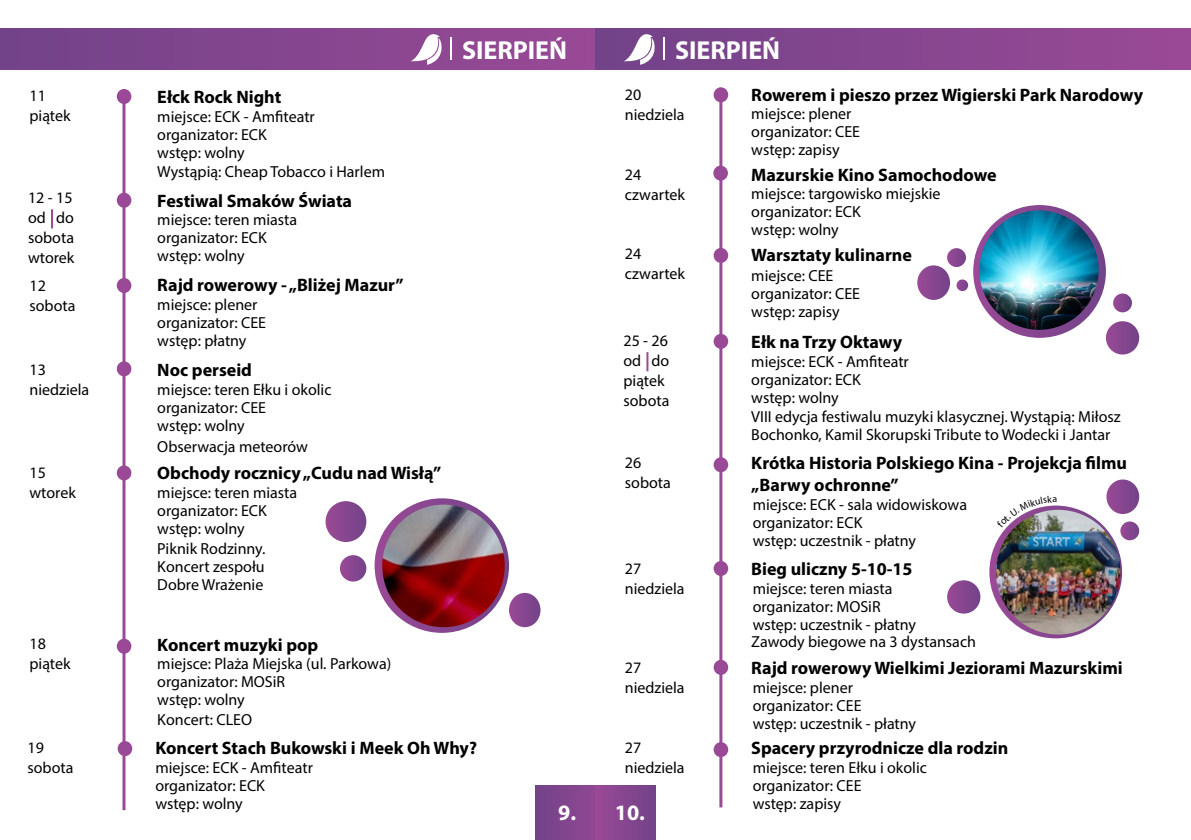
<style>
.page{position:relative;width:1191px;height:840px;background:#fff}
.page>*{position:absolute;margin:0;border:0;box-sizing:border-box;transform-origin:0 0}
.t1{font:700 26px "Myriad Pro";color:#fff}
.t2{font:700 22px "Myriad Pro";color:#fff}
.t3{font:700 18px/21.6px "Myriad Pro";color:#000}
.t4{font:16px/18px "Myriad Pro";color:#000}
</style>
<div class="page">
<div style="left:0;top:28px;width:612px;height:41px;background:linear-gradient(to right,#724388,#9a4996)"></div>
<svg style="left:411px;top:33px;width:31px;height:32px"></svg>
<hr style="left:450px;top:37px;width:2px;height:23px;background:#fff">
<hr style="left:122px;top:96px;width:3px;height:713px;background:#994996">
<div style="left:117px;top:89px;width:14px;height:15px;background:#994996;border-radius:50%"></div>
<div style="left:117px;top:192px;width:14px;height:15px;background:#994996;border-radius:50%"></div>
<div style="left:117px;top:278px;width:14px;height:15px;background:#994996;border-radius:50%"></div>
<div style="left:117px;top:361px;width:14px;height:15px;background:#994996;border-radius:50%"></div>
<div style="left:117px;top:465px;width:14px;height:15px;background:#994996;border-radius:50%"></div>
<div style="left:117px;top:638px;width:14px;height:15px;background:#994996;border-radius:50%"></div>
<svg style="left:535px;top:785px;width:60px;height:54px;background:#80458d"></svg>
<svg style="left:509px;top:592px;width:31px;height:35px"></svg>
<svg style="left:325px;top:501px;width:41px;height:40px"></svg>
<div style="left:340px;top:555px;width:26px;height:26px;background:linear-gradient(to right,#9b4a97,#77458b);border-radius:13px"></div>
<div style="left:118px;top:740px;width:14px;height:15px;background:#994996;border-radius:50%"></div>
<div style="left:595px;top:28px;width:596px;height:41px;background:linear-gradient(to right,#724388,#9a4996)"></div>
<svg style="left:624px;top:33px;width:31px;height:32px"></svg>
<hr style="left:663px;top:37px;width:2px;height:23px;background:#fff">
<hr style="left:719px;top:90px;width:3px;height:717px;background:#994996">
<div style="left:713px;top:87px;width:15px;height:15px;background:#994996;border-radius:50%"></div>
<div style="left:713px;top:248px;width:15px;height:15px;background:#994996;border-radius:50%"></div>
<div style="left:713px;top:333px;width:15px;height:15px;background:#994996;border-radius:50%"></div>
<div style="left:713px;top:457px;width:15px;height:15px;background:#994996;border-radius:50%"></div>
<div style="left:713px;top:659px;width:15px;height:15px;background:#994996;border-radius:50%"></div>
<div style="left:713px;top:560px;width:15px;height:15px;background:#994996;border-radius:50%"></div>
<div style="left:713px;top:741px;width:15px;height:15px;background:#994996;border-radius:50%"></div>
<div style="left:595px;top:784px;width:60px;height:55px;background:linear-gradient(to right,#9a4a96,#744389)"></div>
<div style="left:713px;top:165px;width:15px;height:15px;background:#994996;border-radius:50%"></div>
<svg style="left:374px;top:498px;width:135px;height:134px;background:#8f4f94"></svg>
<svg style="left:51px;top:209px;width:2px;height:19px"></svg>
<img style="left:382px;top:504px;width:123px;height:123px;border-radius:61px">
<svg style="left:989px;top:505px;width:133px;height:133px"></svg>
<svg style="left:973px;top:205px;width:133px;height:132px;background:#82488d"></svg>
<svg style="left:646px;top:352px;width:2px;height:19px"></svg>
<img style="left:979px;top:210px;width:119px;height:119px;border-radius:60px">
<svg style="left:1106px;top:321px;width:33px;height:33px"></svg>
<svg style="left:1113px;top:293px;width:19px;height:19px"></svg>
<svg style="left:947px;top:248px;width:19px;height:19px"></svg>
<svg style="left:917px;top:265px;width:33px;height:35px"></svg>
<svg style="left:956px;top:279px;width:12px;height:12px"></svg>
<img style="left:996px;top:509px;width:124px;height:125px;border-radius:62px">
<svg style="left:947px;top:580px;width:33px;height:33px"></svg>
<svg style="left:1106px;top:479px;width:33px;height:34px"></svg>
<svg style="left:1120px;top:521px;width:19px;height:19px"></svg>
<svg style="left:1006px;top:505px;width:50px;height:22px"></svg>
<h1 class="t1" style="left:462px;top:33px;width:107px">SIERPIEŃ</h1>
<p class="t4" style="left:29px;top:85px;width:43px;line-height:20px">11 piątek</p>
<p class="t3" style="left:157px;top:85px;width:125px">Ełck Rock Night</p>
<p class="t4" style="left:157px;top:107px;width:159px">miejsce: ECK - Amfiteatr organizator: ECK<br>wstęp: wolny</p>
<p class="t4" style="left:157px;top:162px;width:229px">Wystąpią: Cheap Tobacco i Harlem</p>
<p class="t4" style="left:28px;top:187px;width:48px;line-height:20px;text-align:justify">12 - 15 od do sobota wtorek</p>
<p class="t4" style="left:29px;top:275px;width:48px;line-height:20px">12 sobota</p>
<p class="t4" style="left:29px;top:359px;width:61px;line-height:20px">13 niedziela</p>
<p class="t3" style="left:157px;top:189px;width:196px">Festiwal Smaków Świata</p>
<p class="t4" style="left:157px;top:211px;width:141px">miejsce: teren miasta organizator: ECK wstęp: wolny</p>
<p class="t4" style="left:157px;top:295px;width:110px">miejsce: plener organizator: CEE wstęp: płatny</p>
<p class="t4" style="left:157px;top:380px;width:176px">miejsce: teren Ełku i okolic organizator: CEE<br>wstęp: wolny</p>
<p class="t3" style="left:157px;top:273px;width:248px">Rajd rowerowy - „Bliżej Mazur”</p>
<p class="t3" style="left:157px;top:358px;width:96px">Noc perseid</p>
<p class="t4" style="left:157px;top:437px;width:152px">Obserwacja meteorów</p>
<p class="t4" style="left:29px;top:461px;width:48px;line-height:20px">15 wtorek</p>
<p class="t3" style="left:157px;top:461px;width:285px">Obchody rocznicy „Cudu nad Wisłą”</p>
<p class="t4" style="left:157px;top:482px;width:141px">miejsce: teren miasta organizator: ECK wstęp: wolny</p>
<p class="t4" style="left:157px;top:539px;width:110px;text-align:justify">Piknik Rodzinny.<br>Koncert zespołu Dobre Wrażenie</p>
<p class="t4" style="left:29px;top:633px;width:43px;line-height:20px">18 piątek</p>
<p class="t3" style="left:157px;top:633px;width:163px">Koncert muzyki pop</p>
<p class="t4" style="left:157px;top:654px;width:235px">miejsce: Plaża Miejska (ul. Parkowa) organizator: MOSiR<br>wstęp: wolny</p>
<p class="t4" style="left:157px;top:709px;width:96px">Koncert: CLEO</p>
<p class="t4" style="left:28px;top:737px;width:48px;line-height:20px">19 sobota</p>
<p class="t3" style="left:155px;top:736px;width:323px">Koncert Stach Bukowski i Meek Oh Why?</p>
<p class="t4" style="left:155px;top:757px;width:159px">miejsce: ECK - Amfiteatr organizator: ECK<br>wstęp: wolny</p>
<h2 class="t2" style="left:558px;top:797px;width:19px">9.</h2>
<h1 class="t1" style="left:675px;top:33px;width:107px">SIERPIEŃ</h1>
<p class="t4" style="left:625px;top:84px;width:61px;line-height:20px">20 niedziela</p>
<p class="t3" style="left:751px;top:83px;width:393px">Rowerem i pieszo przez Wigierski Park Narodowy</p>
<p class="t4" style="left:751px;top:105px;width:110px">miejsce: plener organizator: CEE wstęp: zapisy</p>
<p class="t4" style="left:625px;top:164px;width:62px;line-height:20px">24 czwartek</p>
<p class="t3" style="left:751px;top:163px;width:247px">Mazurskie Kino Samochodowe</p>
<p class="t4" style="left:751px;top:185px;width:191px">miejsce: targowisko miejskie organizator: ECK<br>wstęp: wolny</p>
<p class="t4" style="left:625px;top:243px;width:62px;line-height:20px">24 czwartek</p>
<p class="t4" style="left:623px;top:330px;width:48px;line-height:20px">25 - 26 od do piątek sobota</p>
<p class="t3" style="left:751px;top:244px;width:162px">Warsztaty kulinarne</p>
<p class="t4" style="left:751px;top:266px;width:110px">miejsce: CEE organizator: CEE wstęp: zapisy</p>
<p class="t4" style="left:751px;top:352px;width:159px">miejsce: ECK - Amfiteatr organizator: ECK<br>wstęp: wolny</p>
<p class="t3" style="left:751px;top:330px;width:152px">Ełk na Trzy Oktawy</p>
<p class="t4" style="left:751px;top:407px;width:371px">VIII edycja festiwalu muzyki klasycznej. Wystąpią: Miłosz<br>Bochonko, Kamil Skorupski Tribute to Wodecki i Jantar</p>
<p class="t4" style="left:625px;top:451px;width:48px;line-height:20px">26 sobota</p>
<p class="t3" style="left:751px;top:451px;width:377px">Krótka Historia Polskiego Kina - Projekcja filmu „Barwy ochronne”</p>
<p class="t4" style="left:752px;top:495px;width:216px">miejsce: ECK - sala widowiskowa organizator: ECK<br>wstęp: uczestnik - płatny</p>
<p class="t4" style="left:625px;top:557px;width:61px;line-height:20px">27 niedziela</p>
<p class="t3" style="left:751px;top:557px;width:163px">Bieg uliczny 5-10-15</p>
<p class="t4" style="left:752px;top:579px;width:165px">miejsce: teren miasta organizator: MOSiR wstęp: uczestnik - płatny</p>
<p class="t4" style="left:751px;top:631px;width:226px">Zawody biegowe na 3 dystansach</p>
<p class="t4" style="left:625px;top:656px;width:61px;line-height:20px">27 niedziela</p>
<p class="t3" style="left:751px;top:656px;width:373px">Rajd rowerowy Wielkimi Jeziorami Mazurskimi</p>
<p class="t4" style="left:752px;top:678px;width:165px">miejsce: plener organizator: CEE<br>wstęp: uczestnik - płatny</p>
<p class="t4" style="left:625px;top:736px;width:61px;line-height:20px">27 niedziela</p>
<h2 class="t2" style="left:615px;top:797px;width:32px">10.</h2>
<p class="t3" style="left:751px;top:736px;width:258px">Spacery przyrodnicze dla rodzin</p>
<p class="t4" style="left:752px;top:757px;width:176px">miejsce: teren Ełku i okolic organizator: CEE<br>wstęp: zapisy</p>
</div>
